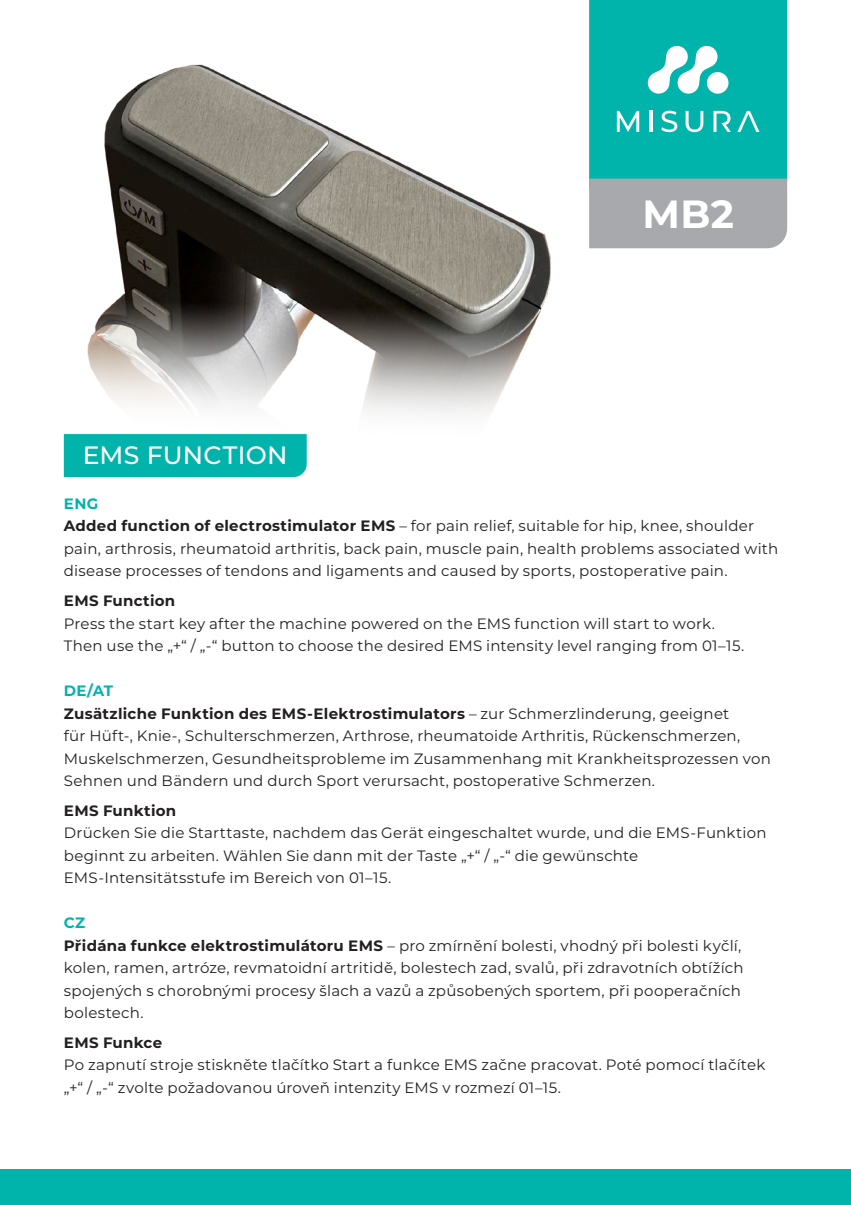
<style>
.page{position:relative;width:851px;height:1205px;background:#fff}
.page>*{position:absolute;margin:0;border:0;box-sizing:border-box;transform-origin:0 0}
.t1{font:700 39.25px "Montserrat";color:#fff}
.t2{font:500 25px "Montserrat";letter-spacing:.015em;color:#fff}
.t3{font:15px/22.5px "Montserrat";letter-spacing:.015em;color:#231f20}
.t4{font:700 15px "Montserrat";letter-spacing:.015em;color:#231f20}
.t5{font:700 15px "Montserrat";letter-spacing:.025em;color:#00b4ac}
.s1{font-weight:700}
</style>
<div class="page">
<div style="left:0;top:1169px;width:850px;height:36px;background:#00b4ac"></div>
<img style="left:63px;top:64px;width:663px;height:413px">
<div style="left:64px;top:434px;width:242px;height:43px;background:#00b4ac"></div>
<svg style="left:589px;top:0;width:198px;height:248px;background:#40b6b2"></svg>
<p class="t2" style="left:83px;top:438px;width:206px">EMS FUNCTION</p>
<p class="t1" style="left:642px;top:186px;width:93px">MB2</p>
<p class="t5" style="left:64px;top:493px;width:36px">ENG</p>
<p class="t3" style="left:64px;top:514px;width:716px"><span class="s1">Added function of electrostimulator EMS</span> – for pain relief, suitable for hip, knee, shoulder pain, arthrosis, rheumatoid arthritis, back pain, muscle pain, health problems associated with disease processes of tendons and ligaments and caused by sports, postoperative pain.</p>
<p class="t4" style="left:64px;top:590px;width:113px">EMS Function</p>
<p class="t3" style="left:64px;top:611px;width:682px">Press the start key after the machine powered on the EMS function will start to work.<br>Then use the „+“ / „-“ button to choose the desired EMS intensity level ranging from 01–15.</p>
<p class="t5" style="left:64px;top:680px;width:51px">DE/AT</p>
<p class="t3" style="left:64px;top:701px;width:708px"><span class="s1">Zusätzliche Funktion des EMS-Elektrostimulators</span> – zur Schmerzlinderung, geeignet<br>für Hüft-, Knie-, Schulterschmerzen, Arthrose, rheumatoide Arthritis, Rückenschmerzen, Muskelschmerzen, Gesundheitsprobleme im Zusammenhang mit Krankheitsprozessen von Sehnen und Bändern und durch Sport verursacht, postoperative Schmerzen.</p>
<p class="t4" style="left:64px;top:799px;width:114px">EMS Funktion</p>
<p class="t3" style="left:64px;top:821px;width:704px">Drücken Sie die Starttaste, nachdem das Gerät eingeschaltet wurde, und die EMS-Funktion beginnt zu arbeiten. Wählen Sie dann mit der Taste „+“ / „-“ die gewünschte<br>EMS-Intensitätsstufe im Bereich von 01–15.</p>
<p class="t5" style="left:64px;top:912px;width:23px">CZ</p>
<p class="t3" style="left:64px;top:933px;width:681px"><span class="s1">Přidána funkce elektrostimulátoru EMS</span> – pro zmírnění bolesti, vhodný při bolesti kyčlí, kolen, ramen, artróze, revmatoidní artritidě, bolestech zad, svalů, při zdravotních obtížích spojených s chorobnými procesy šlach a vazů a způsobených sportem, při pooperačních bolestech.</p>
<p class="t4" style="left:64px;top:1031px;width:100px">EMS Funkce</p>
<p class="t3" style="left:64px;top:1053px;width:703px">Po zapnutí stroje stiskněte tlačítko Start a funkce EMS začne pracovat. Poté pomocí tlačítek „+“ / „-“ zvolte požadovanou úroveň intenzity EMS v rozmezí 01–15.</p>
</div>
